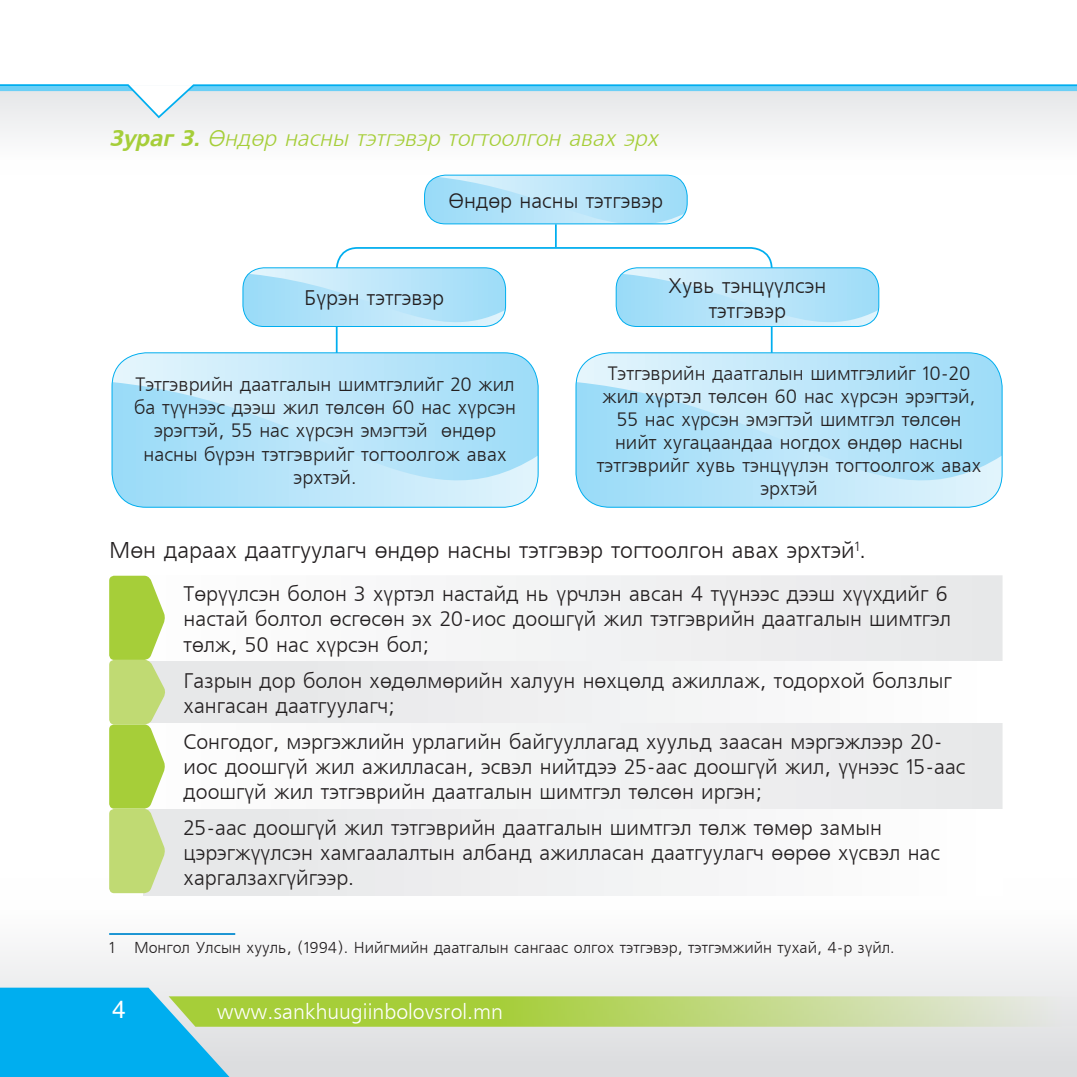
<style>
.page{position:relative;width:1077px;height:1077px;background:#fff}
.page>*{position:absolute;margin:0;border:0;box-sizing:border-box;transform-origin:0 0}
.t1{font:24.5px "Mogul Helvetica";color:#fff}
.text_col_2{font:22.75px "Mogul Freeset";color:#231f20}
.zurag{font:italic 22.75px "Mogul Freeset";color:#a6ce39}
.t2{font:21px/25.2px "Mogul Freeset";color:#231f20}
.t3{font:21px "Mogul Freeset";color:#fff}
.t4{font:19.25px/23.1px "Mogul Freeset";color:#231f20;text-align:center}
.zuult{font:15.75px "Mogul Freeset";color:#231f20}
.s1{font-weight:700}
</style>
<div class="page">
<div style="left:0;top:85px;width:1076px;height:90px;background:#f9f9f9"></div>
<div style="left:0;top:878px;width:1076px;height:198px;background:#f7f7f7"></div>
<svg style="left:0;top:987px;width:1076px;height:89px;background:#afd5c5"></svg>
<svg style="left:0;top:84px;width:1076px;height:35px"></svg>
<svg style="left:335px;top:247px;width:438px;height:215px"></svg>
<svg style="left:244px;top:268px;width:261px;height:80px"></svg>
<div style="left:242px;top:267px;width:264px;height:60px;border:1px solid #00aeef;border-radius:21px"></div>
<svg style="left:112px;top:353px;width:426px;height:29px;background:#c2e8fa"></svg>
<svg style="left:112px;top:382px;width:426px;height:126px;background:#b3e3f9"></svg>
<div style="left:112px;top:352px;width:426px;height:155px;border:1px solid #00aeef;border-radius:34px"></div>
<svg style="left:576px;top:353px;width:426px;height:29px;background:#c2e8fa"></svg>
<svg style="left:577px;top:382px;width:425px;height:126px;background:#b3e3f9"></svg>
<div style="left:575px;top:352px;width:427px;height:155px;border:1px solid #00aeef;border-radius:34px"></div>
<svg style="left:616px;top:268px;width:262px;height:80px"></svg>
<div style="left:615px;top:267px;width:264px;height:60px;border:1px solid #00aeef;border-radius:21px"></div>
<svg style="left:424px;top:175px;width:263px;height:72px"></svg>
<svg style="left:166px;top:575px;width:836px;height:234px"></svg>
<div style="left:144px;top:661px;width:858px;height:61px;background:linear-gradient(to right,#e3e4e6,#fefefe)"></div>
<div style="left:144px;top:809px;width:858px;height:86px;background:linear-gradient(to right,#e4e5e6,#fff)"></div>
<hr style="left:109px;top:933px;width:126px;height:1px;background:#0089cf">
<svg style="left:109px;top:575px;width:57px;height:320px;background:#bdd96e"></svg>
<p class="zurag" style="left:109px;top:127px;width:550px"><span class="s1">Зураг 3.</span> Өндөр насны тэтгэвэр тогтоолгон авах эрх</p>
<p class="t2" style="left:448px;top:189px;width:216px">Өндөр насны тэтгэвэр</p>
<p class="t2" style="left:304px;top:286px;width:141px">Бүрэн тэтгэвэр</p>
<p class="t2" style="left:668px;top:274px;width:159px;text-align:center">Хувь тэнцүүлсэн тэтгэвэр</p>
<p class="t4" style="left:134px;top:374px;width:383px">Тэтгэврийн даатгалын шимтгэлийг 20 жил ба түүнээс дээш жил төлсөн 60 нас хүрсэн эрэгтэй, 55 нас хүрсэн эмэгтэй өндөр насны бүрэн тэтгэврийг тогтоолгож авах эрхтэй.</p>
<p class="t4" style="left:597px;top:362px;width:386px">Тэтгэврийн даатгалын шимтгэлийг 10-20 жил хүртэл төлсөн 60 нас хүрсэн эрэгтэй, 55 нас хүрсэн эмэгтэй шимтгэл төлсөн нийт хугацаандаа ногдох өндөр насны тэтгэврийг хувь тэнцүүлэн тогтоолгож авах эрхтэй</p>
<p class="text_col_2" style="left:109px;top:538px;width:758px">Мөн дараах даатгуулагч өндөр насны тэтгэвэр тогтоолгон авах эрхтэй<sup>1</sup>.</p>
<p class="t2" style="left:184px;top:582px;width:769px">Төрүүлсэн болон 3 хүртэл настайд нь үрчлэн авсан 4 түүнээс дээш хүүхдийг 6 настай болтол өсгөсөн эх 20-иос доошгүй жил тэтгэврийн даатгалын шимтгэл төлж, 50 нас хүрсэн бол;</p>
<p class="t2" style="left:184px;top:669px;width:769px">Газрын дор болон хөдөлмөрийн халуун нөхцөлд ажиллаж, тодорхой болзлыг хангасан даатгуулагч;</p>
<p class="t2" style="left:184px;top:730px;width:783px">Сонгодог, мэргэжлийн урлагийн байгууллагад хуульд заасан мэргэжлээр 20- иос доошгүй жил ажилласан, эсвэл нийтдээ 25-аас доошгүй жил, үүнээс 15-аас доошгүй жил тэтгэврийн даатгалын шимтгэл төлсөн иргэн;</p>
<p class="t2" style="left:184px;top:816px;width:758px">25-аас доошгүй жил тэтгэврийн даатгалын шимтгэл төлж төмөр замын цэрэгжүүлсэн хамгаалалтын албанд ажилласан даатгуулагч өөрөө хүсвэл нас харгалзахгүйгээр.</p>
<p class="zuult" style="left:109px;top:939px;width:787px">1 Монгол Улсын хууль, (1994). Нийгмийн даатгалын сангаас олгох тэтгэвэр, тэтгэмжийн тухай, 4-р зүйл.</p>
<p class="t1" style="left:112px;top:995px;width:15px">4</p>
<p class="t3" style="left:217px;top:1000px;width:288px">www.sankhuugiinbolovsrol.mn</p>
</div>
